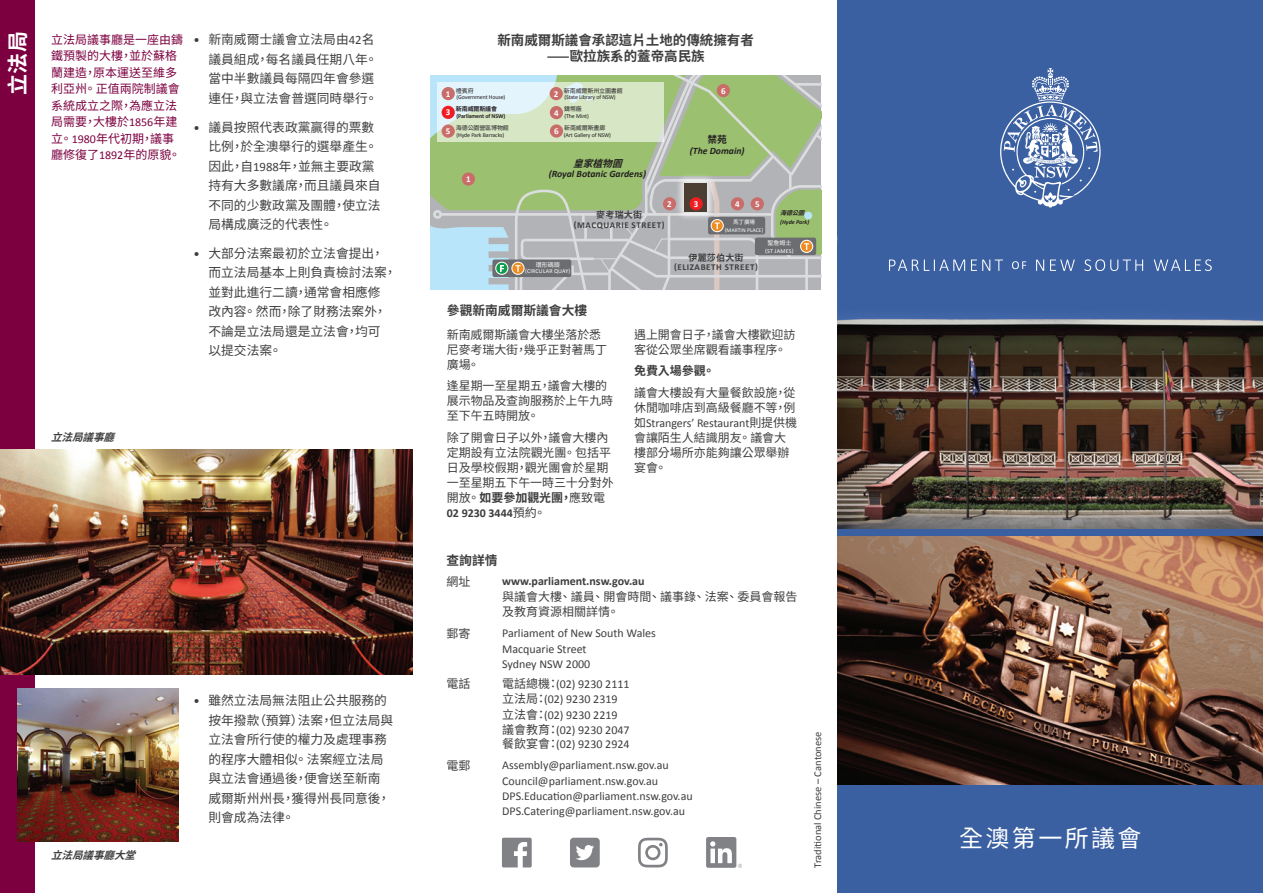
<style>
.page{position:relative;width:1263px;height:893px;background:#fff}
.page>*{position:absolute;margin:0;border:0;box-sizing:border-box;transform-origin:0 0}
.t1{font:24px "Noto Sans CJ Ktc";letter-spacing:.1em;color:#fff}
.t2{font:700 21px "Noto Sans CJ Ktc";color:#fff}
.t3{font:700 13.5px/16.2px "Noto Sans CJ Ktc";color:#3e3e3f;text-align:center}
.Bullets_Body{font:12.75px/19.5px "Noto Sans CJ Ktc";color:#3e3e3f}
.t4{font:700 12.75px "Noto Sans CJ Ktc";color:#3e3e3f}
.Body{font:12px/15px "Noto Sans CJ Ktc";letter-spacing:-.005em;color:#3e3e3f}
.Body-2{font:12px "Calibri";color:#3e3e3f}
.Pullout{font:12px/16.5px "Noto Sans CJ Ktc";color:#7c0040}
.Body-3{font:700 12px "Calibri";color:#3e3e3f}
.Body-4{font:700 12px "Noto Sans CJ Ktc";letter-spacing:-.005em;color:#3e3e3f}
.Body-5{font:10.5px "Calibri";color:#3e3e3f}
.t5{font:italic 700 10.5px "Noto Sans CJ Ktc";color:#3e3e3f}
.Body-6{font:italic 700 9.75px/10.5px "Calibri";color:#231f20;text-align:center}
.Body-7{font:700 9px/9px "Calibri";letter-spacing:.065em;color:#3e3e3f;text-align:center}
.t6{font:700 9px "Calibri";color:#fff}
.Body-8{font:6px "Calibri";letter-spacing:-.02em;color:#231f20}
.Body-9{font:6px "Noto Sans CJ Ktc";letter-spacing:-.02em;color:#231f20}
.Body-10{font:6px/6px "Calibri";letter-spacing:.03em;color:#fff;text-align:center}
.Body-11{font:700 6px "Calibri";letter-spacing:-.02em;color:#231f20}
.Body-12{font:italic 700 6px/9px "Calibri";color:#231f20}
.Body-13{font:700 6px "Noto Sans CJ Ktc";letter-spacing:-.02em;color:#231f20}
.Body-14{font:5.55px/7.5px "Calibri";letter-spacing:.02em;color:#fff;text-align:center}
.s1{font-family:"Calibri"}
.s2{font-family:"Noto Sans CJ Ktc";font-style:normal}
.s3{font-family:"Noto Sans CJ Ktc"}
.s4{font-weight:700}
.s5{font-family:"Calibri";font-weight:700}
</style>
<div class="page">
<svg style="left:430px;top:75px;width:391px;height:214px;background:#b1c2a4"></svg>
<div style="left:0;top:0;width:35px;height:893px;background:#7c0040"></div>
<div style="left:838px;top:0;width:425px;height:893px;background:#3b60a1"></div>
<img style="left:838px;top:321px;width:425px;height:207px">
<svg style="left:838px;top:144px;width:425px;height:177px"></svg>
<img style="left:0;top:450px;width:412px;height:225px">
<img style="left:17px;top:688px;width:162px;height:154px">
<svg style="left:1000px;top:68px;width:100px;height:140px"></svg>
<svg style="left:502px;top:838px;width:30px;height:29px"></svg>
<svg style="left:638px;top:838px;width:30px;height:29px"></svg>
<div style="left:570px;top:838px;width:30px;height:29px;background:#808285;border-radius:4px"></div>
<svg style="left:576px;top:845px;width:18px;height:15px"></svg>
<img style="left:838px;top:537px;width:425px;height:247px">
<svg style="left:889px;top:259px;width:323px;height:12px"></svg>
<img style="left:706px;top:838px;width:35px;height:30px">
<p class="t2" style="left:6px;top:95px;width:65px;rotate:-90deg">立法局</p>
<p class="Pullout" style="left:51px;top:31px;width:133px">立法局議事廳是一座由鑄鐵預製的大樓，並於蘇格蘭建造，原本運送至維多利亞州。 正值兩院制議會系統成立之際，為應立法局需要，大樓於<span class="s1">1856</span>年建立。 <span class="s1">1980</span>年代初期，議事廳修復了<span class="s1">1892</span>年的原貌。</p>
<p class="t3" style="left:497px;top:32px;width:258px">新南威爾斯議會承認這片土地的傳統擁有者——歐拉族系的蓋帝高民族</p>
<p class="Bullets_Body" style="left:208px;top:30px;width:170px;text-indent:-15px"><span class="s1">•</span> 新南威爾士議會立法局由<span class="s1">42</span>名議員組成，每名議員任期八年。當中半數議員每隔四年會參選連任，與立法會普選同時舉行。</p>
<p class="Bullets_Body" style="left:208px;top:117px;width:174px;text-indent:-15px"><span class="s1">•</span> 議員按照代表政黨贏得的票數比例，於全澳舉行的選舉產生。因此，自<span class="s1">1988</span>年，並無主要政黨持有大多數議席，而且議員來自不同的少數政黨及團體，使立法局構成廣泛的代表性。</p>
<p class="Bullets_Body" style="left:208px;top:244px;width:190px;text-indent:-15px"><span class="s1">•</span> 大部分法案最初於立法會提出，而立法局基本上則負責檢討法案，並對此進行二讀，通常會相應修改內容。 然而，除了財務法案外，不論是立法局還是立法會，均可以提交法案。</p>
<p class="Body-9" style="left:456px;top:87px;width:19px">禮賓府</p>
<p class="Body-9" style="left:564px;top:87px;width:60px">新南威爾斯州立圖書館</p>
<p class="t6" style="left:721px;top:84px;width:6px">6</p>
<p class="t6" style="left:554px;top:87px;width:6px">2</p>
<p class="t6" style="left:446px;top:87px;width:6px">1</p>
<p class="Body-8" style="left:456px;top:93px;width:51px">(Government House)</p>
<p class="Body-8" style="left:564px;top:93px;width:53px">(State Library of NSW)</p>
<p class="Body-13" style="left:456px;top:106px;width:43px">新南威爾斯議會</p>
<p class="Body-9" style="left:564px;top:106px;width:19px">鑄幣廠</p>
<p class="t6" style="left:446px;top:106px;width:6px">3</p>
<p class="t6" style="left:554px;top:106px;width:6px">4</p>
<p class="Body-11" style="left:456px;top:112px;width:50px">(Parliament of NSW)</p>
<p class="Body-8" style="left:564px;top:112px;width:26px">(The Mint)</p>
<p class="Body-9" style="left:456px;top:125px;width:55px">海德公園營區博物館</p>
<p class="Body-9" style="left:564px;top:125px;width:43px">新南威爾斯畫廊</p>
<p class="t6" style="left:554px;top:125px;width:6px">6</p>
<p class="t6" style="left:446px;top:125px;width:6px">5</p>
<p class="Body-8" style="left:456px;top:130px;width:49px">(Hyde Park Barracks)</p>
<p class="Body-8" style="left:564px;top:130px;width:49px">(Art Gallery of NSW)</p>
<p class="Body-6" style="left:690px;top:134px;width:56px"><span class="s2">禁苑<br></span>(The Domain)</p>
<p class="Body-6" style="left:549px;top:158px;width:99px;text-align:left;text-indent:24px"><span class="s3">皇家植物園</span>(Royal Botanic Gardens)</p>
<p class="t6" style="left:466px;top:173px;width:6px">1</p>
<p class="t6" style="left:667px;top:197px;width:6px">2</p>
<p class="t6" style="left:735px;top:197px;width:6px">4</p>
<p class="t6" style="left:755px;top:197px;width:6px">5</p>
<p class="t6" style="left:694px;top:197px;width:6px">3</p>
<p class="Body-12" style="left:780px;top:208px;width:31px"><span class="s3">海德公園</span>(Hyde Park)</p>
<p class="Body-7" style="left:574px;top:209px;width:92px;line-height:10.5px"><span class="s3">麥考瑞大街</span>(MACQUARIE STREET)</p>
<p class="Body-14" style="left:725px;top:218px;width:40px"><span class="s3">馬丁廣場</span>(MARTIN PLACE)</p>
<p class="Body-10" style="left:765px;top:239px;width:30px;line-height:7.5px"><span class="s3">聖詹姆士</span>(ST JAMES)</p>
<p class="Body-7" style="left:674px;top:253px;width:85px"><span class="s3">伊麗莎伯大街</span>(ELIZABETH STREET)</p>
<p class="Body-10" style="left:525px;top:262px;width:46px"><span class="s3">環形碼頭</span>(CIRCULAR QUAY)</p>
<p class="t4" style="left:447px;top:303px;width:142px">參觀新南威爾斯議會大樓</p>
<p class="Body" style="left:447px;top:327px;width:162px">新南威爾斯議會大樓坐落於悉尼麥考瑞大街，幾乎正對著馬丁廣場。</p>
<p class="Body" style="left:447px;top:379px;width:168px">逢星期一至星期五，議會大樓的展示物品及查詢服務於上午九時至下午五時開放。</p>
<p class="Body" style="left:447px;top:430px;width:168px">除了開會日子以外，議會大樓內定期設有立法院觀光團。 包括平日及學校假期，觀光團會於星期一至星期五下午一時三十分對外開放。 <span class="s4">如要參加觀光團，</span>應致電<br><span class="s5">02 9230 3444</span>預約。</p>
<p class="Body" style="left:634px;top:327px;width:163px">遇上開會日子，議會大樓歡迎訪客從公眾坐席觀看議事程序。</p>
<p class="Body-4" style="left:634px;top:364px;width:82px">免費入場參觀。</p>
<p class="Body" style="left:634px;top:385px;width:165px">議會大樓設有大量餐飲設施，從休閒咖啡店到高級餐廳不等，例如<span class="s1">Strangers’ Restaurant</span>則提供機會讓陌生人結識朋友。 議會大樓部分場所亦能夠讓公眾舉辦宴會。</p>
<p class="t5" style="left:51px;top:431px;width:73px">立法局議事廳</p>
<p class="t5" style="left:51px;top:849px;width:94px">立法局議事廳大堂</p>
<p class="Bullets_Body" style="left:208px;top:691px;width:186px;text-indent:-15px"><span class="s1">•</span> 雖然立法局無法阻止公共服務的按年撥款（預算）法案，但立法局與立法會所行使的權力及處理事務的程序大體相似。 法案經立法局與立法會通過後，便會送至新南威爾斯州州長，獲得州長同意後，則會成為法律。</p>
<p class="t4" style="left:446px;top:553px;width:52px">查詢詳情</p>
<p class="Body" style="left:446px;top:574px;width:25px">網址</p>
<p class="Body" style="left:446px;top:626px;width:25px">郵寄</p>
<p class="Body" style="left:446px;top:676px;width:25px">電話</p>
<p class="Body" style="left:446px;top:758px;width:25px">電郵</p>
<p class="Body-3" style="left:502px;top:573px;width:144px">www.parliament.nsw.gov.au</p>
<p class="Body" style="left:502px;top:589px;width:297px">與議會大樓、 議員、 開會時間、 議事錄、 法案、 委員會報告及教育資源相關詳情。</p>
<p class="Body-2" style="left:502px;top:625px;width:155px">Parliament of New South Wales</p>
<p class="Body-2" style="left:502px;top:640px;width:86px">Macquarie Street</p>
<p class="Body-2" style="left:502px;top:656px;width:90px">Sydney NSW 2000</p>
<p class="Body-2" style="left:502px;top:675px;width:129px"><span class="s3">電話總機：</span>(02) 9230 2111</p>
<p class="Body-2" style="left:502px;top:691px;width:117px"><span class="s3">立法局：</span>(02) 9230 2319</p>
<p class="Body-2" style="left:502px;top:706px;width:117px"><span class="s3">立法會：</span>(02) 9230 2219</p>
<p class="Body-2" style="left:502px;top:722px;width:129px"><span class="s3">議會教育：</span>(02) 9230 2047</p>
<p class="Body-2" style="left:502px;top:735px;width:129px"><span class="s3">餐飲宴會：</span>(02) 9230 2924</p>
<p class="Body-2" style="left:502px;top:757px;width:168px">Assembly@parliament.nsw.gov.au</p>
<p class="Body-2" style="left:502px;top:772px;width:158px">Council@parliament.nsw.gov.au</p>
<p class="Body-2" style="left:502px;top:788px;width:192px">DPS.Education@parliament.nsw.gov.au</p>
<p class="Body-2" style="left:502px;top:803px;width:184px">DPS.Catering@parliament.nsw.gov.au</p>
<p class="Body-5" style="left:810px;top:868px;width:138px;rotate:-90deg">Traditional Chinese – Cantonese</p>
<p class="t1" style="left:959px;top:825px;width:184px">全澳第一所議會</p>
</div>
